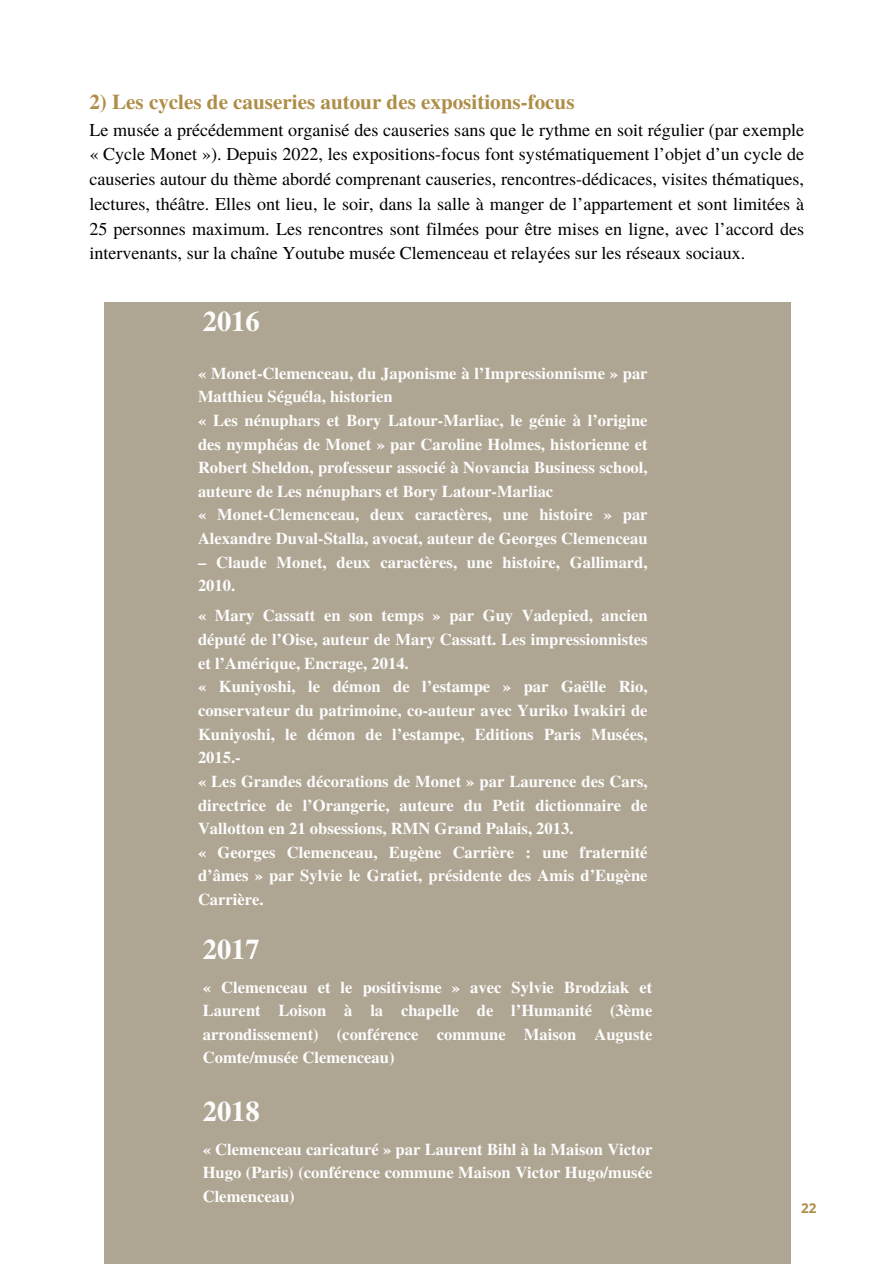
<style>
.page{position:relative;width:893px;height:1264px;background:#fff}
.page>*{position:absolute;margin:0;border:0;box-sizing:border-box;transform-origin:0 0}
.t1{font:700 28.5px "Te X Gyre Termes";color:#fdfdfd}
.t2{font:700 21px "Te X Gyre Termes";color:#ae8d47}
.t3{font:18px/24.8px "Te X Gyre Termes";color:#000;text-align:justify}
.t4{font:700 16.5px/23.7px "Te X Gyre Termes";color:#fdfdfd}
.t5{font:700 13.5px "Open Sans";color:#ae8d47}
</style>
<div class="page">
<div style="left:104px;top:302px;width:686px;height:961px;background:#afa593"></div>
<p class="t2" style="left:89px;top:85px;width:486px">2) Les cycles de causeries autour des expositions-focus</p>
<p class="t3" style="left:89px;top:116px;width:716px">Le musée a précédemment organisé des causeries sans que le rythme en soit régulier (par exemple « Cycle Monet »). Depuis 2022, les expositions-focus font systématiquement l’objet d’un cycle de causeries autour du thème abordé comprenant causeries, rencontres-dédicaces, visites thématiques, lectures, théâtre. Elles ont lieu, le soir, dans la salle à manger de l’appartement et sont limitées à 25 personnes maximum. Les rencontres sont filmées pour être mises en ligne, avec l’accord des intervenants, sur la chaîne Youtube musée Clemenceau et relayées sur les réseaux sociaux.</p>
<h1 class="t1" style="left:203px;top:299px;width:59px">2016</h1>
<p class="t4" style="left:198px;top:360px;width:451px">« Monet-Clemenceau, du Japonisme à l’Impressionnisme » par Matthieu Séguéla, historien<br>« Les nénuphars et Bory Latour-Marliac, le génie à l’origine des nymphéas de Monet » par Caroline Holmes, historienne et Robert Sheldon, professeur associé à Novancia Business school, auteure de Les nénuphars et Bory Latour-Marliac<br>« Monet-Clemenceau, deux caractères, une histoire » par Alexandre Duval-Stalla, avocat, auteur de Georges Clemenceau</p>
<p class="t4" style="left:198px;top:549px;width:451px">– Claude Monet, deux caractères, une histoire, Gallimard,<br>2010.</p>
<p class="t4" style="left:198px;top:603px;width:451px">« Mary Cassatt en son temps » par Guy Vadepied, ancien député de l’Oise, auteur de Mary Cassatt. Les impressionnistes et l’Amérique, Encrage, 2014.<br>« Kuniyoshi, le démon de l’estampe » par Gaëlle Rio, conservateur du patrimoine, co-auteur avec Yuriko Iwakiri de Kuniyoshi, le démon de l’estampe, Editions Paris Musées, 2015.-<br>« Les Grandes décorations de Monet » par Laurence des Cars, directrice de l’Orangerie, auteure du Petit dictionnaire de Vallotton en 21 obsessions, RMN Grand Palais, 2013.<br>« Georges Clemenceau, Eugène Carrière : une fraternité d’âmes » par Sylvie le Gratiet, présidente des Amis d’Eugène Carrière.</p>
<h1 class="t1" style="left:203px;top:926px;width:59px">2017</h1>
<p class="t4" style="left:203px;top:974px;width:451px;text-align:justify">« Clemenceau et le positivisme » avec Sylvie Brodziak et Laurent Loison à la chapelle de l’Humanité (3ème arrondissement) (conférence commune Maison Auguste Comte/musée Clemenceau)</p>
<h1 class="t1" style="left:203px;top:1089px;width:59px">2018</h1>
<p class="t4" style="left:203px;top:1136px;width:451px;text-align:justify">« Clemenceau caricaturé » par Laurent Bihl à la Maison Victor Hugo (Paris) (conférence commune Maison Victor Hugo/musée Clemenceau)</p>
<p class="t5" style="left:801px;top:1198px;width:17px">22</p>
</div>
